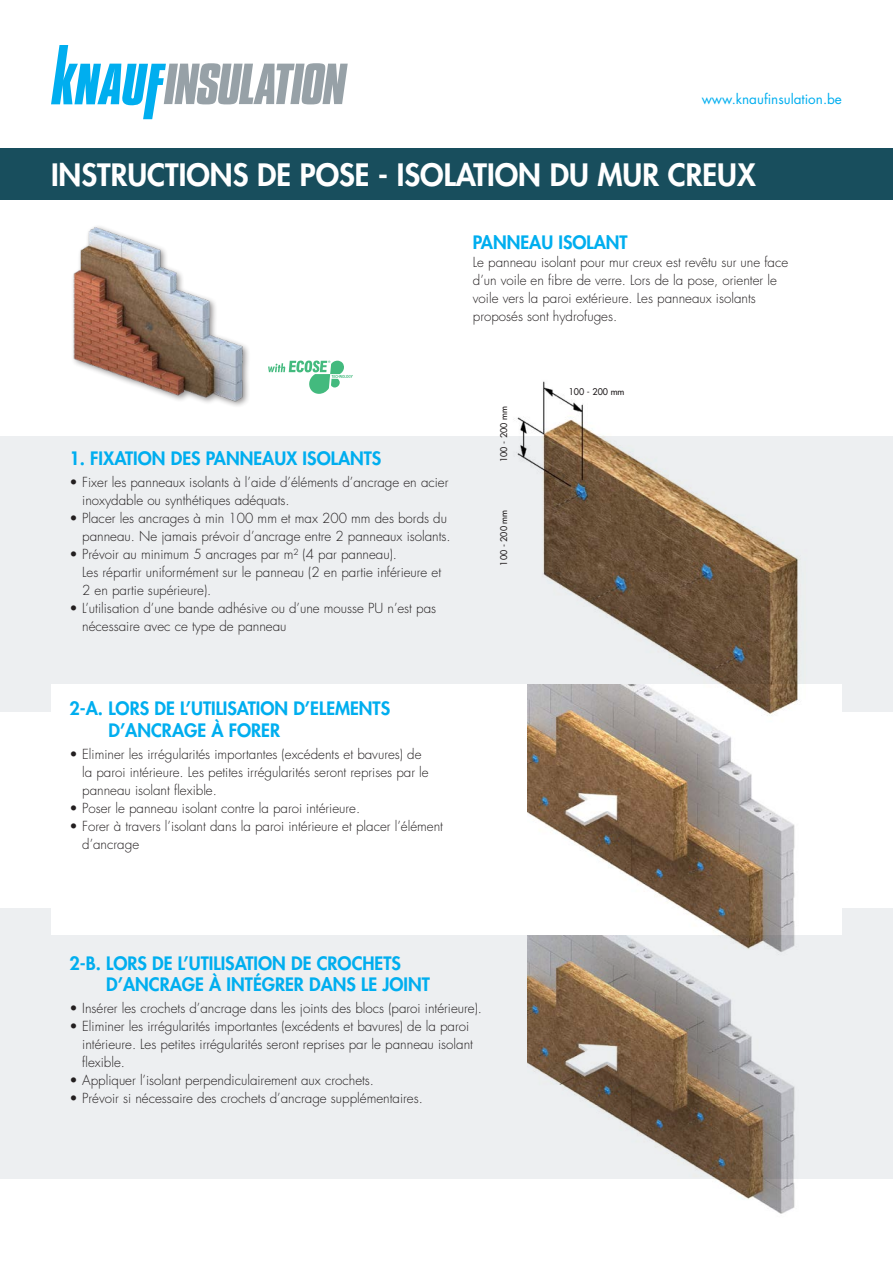
<style>
.page{position:relative;width:893px;height:1263px;background:#fff}
.page>*{position:absolute;margin:0;border:0;box-sizing:border-box;transform-origin:0 0}
.t1{font:800 30px "Futura Std";color:#fff}
.t2{font:800 18px/21.6px "Futura Std";color:#00aeef}
.platte_tekst{font:300 13.5px/18px "Futura Std";color:#231f20}
.t3{font:13.5px "Futura Std";color:#00aeef}
.Default{font:500 9px "Futura Std";color:#231f20}
</style>
<div class="page">
<div style="left:0;top:436px;width:893px;height:275px;background:#edeff1"></div>
<div style="left:0;top:908px;width:893px;height:270px;background:#edeff1"></div>
<div style="left:0;top:149px;width:893px;height:51px;background:#184e5d"></div>
<div style="left:51px;top:684px;width:791px;height:54px;background:#fff"></div>
<div style="left:51px;top:881px;width:791px;height:54px;background:#fff"></div>
<svg style="left:268px;top:361px;width:85px;height:33px"></svg>
<img style="left:516px;top:381px;width:283px;height:350px">
<img style="left:528px;top:684px;width:271px;height:251px">
<img style="left:528px;top:935px;width:298px;height:279px">
<img style="left:73px;top:226px;width:176px;height:180px">
<svg style="left:51px;top:45px;width:297px;height:74px"></svg>
<p class="t3" style="left:702px;top:91px;width:142px">www.knaufinsulation.be</p>
<p class="t1" style="left:51px;top:156px;width:706px">INSTRUCTIONS DE POSE - ISOLATION DU MUR CREUX</p>
<p class="t2" style="left:473px;top:231px;width:156px">PANNEAU ISOLANT</p>
<p class="platte_tekst" style="left:473px;top:253px;width:317px">Le panneau isolant pour mur creux est revêtu sur une face d’un voile en fibre de verre. Lors de la pose, orienter le voile vers la paroi extérieure. Les panneaux isolants proposés sont hydrofuges.</p>
<p class="t2" style="left:69px;top:447px;width:313px">1. FIXATION DES PANNEAUX ISOLANTS</p>
<p class="platte_tekst" style="left:82px;top:474px;width:368px;text-indent:-13px">• Fixer les panneaux isolants à l’aide d’éléments d’ancrage en acier inoxydable ou synthétiques adéquats.</p>
<p class="platte_tekst" style="left:69px;top:510px;width:383px;text-align:right">• Placer les ancrages à min 100 mm et max 200 mm des bords du panneau. Ne jamais prévoir d’ancrage entre 2 panneaux isolants.</p>
<p class="platte_tekst" style="left:82px;top:546px;width:360px;text-indent:-13px">• Prévoir au minimum 5 ancrages par m² (4 par panneau).<br>Les répartir uniformément sur le panneau (2 en partie inférieure et<br>2 en partie supérieure).</p>
<p class="platte_tekst" style="left:82px;top:600px;width:355px;text-indent:-13px">• L’utilisation d’une bande adhésive ou d’une mousse PU n’est pas nécessaire avec ce type de panneau</p>
<p class="t2" style="left:108px;top:698px;width:283px;text-indent:-39px">2-A. LORS DE L’UTILISATION D’ELEMENTS<br>D’ANCRAGE À FORER</p>
<p class="platte_tekst" style="left:82px;top:745px;width:348px;text-indent:-13px">• Eliminer les irrégularités importantes (excédents et bavures) de la paroi intérieure. Les petites irrégularités seront reprises par le panneau isolant flexible.</p>
<p class="platte_tekst" style="left:69px;top:799px;width:292px">• Poser le panneau isolant contre la paroi intérieure.</p>
<p class="platte_tekst" style="left:82px;top:817px;width:362px;text-indent:-13px">• Forer à travers l’isolant dans la paroi intérieure et placer l’élément d’ancrage</p>
<p class="Default" style="left:498px;top:462px;width:57px;rotate:-90deg">100 - 200 mm</p>
<p class="Default" style="left:498px;top:566px;width:57px;rotate:-90deg">100 - 200 mm</p>
<p class="t2" style="left:106px;top:952px;width:325px;text-indent:-37px">2-B. LORS DE L’UTILISATION DE CROCHETS<br>D’ANCRAGE À INTÉGRER DANS LE JOINT</p>
<p class="platte_tekst" style="left:69px;top:1000px;width:414px">• Insérer les crochets d’ancrage dans les joints des blocs (paroi intérieure).</p>
<p class="platte_tekst" style="left:82px;top:1018px;width:392px;text-indent:-13px">• Eliminer les irrégularités importantes (excédents et bavures) de la paroi intérieure. Les petites irrégularités seront reprises par le panneau isolant flexible.</p>
<p class="platte_tekst" style="left:69px;top:1072px;width:306px">• Appliquer l’isolant perpendiculairement aux crochets.</p>
<p class="platte_tekst" style="left:69px;top:1090px;width:355px">• Prévoir si nécessaire des crochets d’ancrage supplémentaires.</p>
<p class="Default" style="left:569px;top:386px;width:57px">100 - 200 mm</p>
</div>
